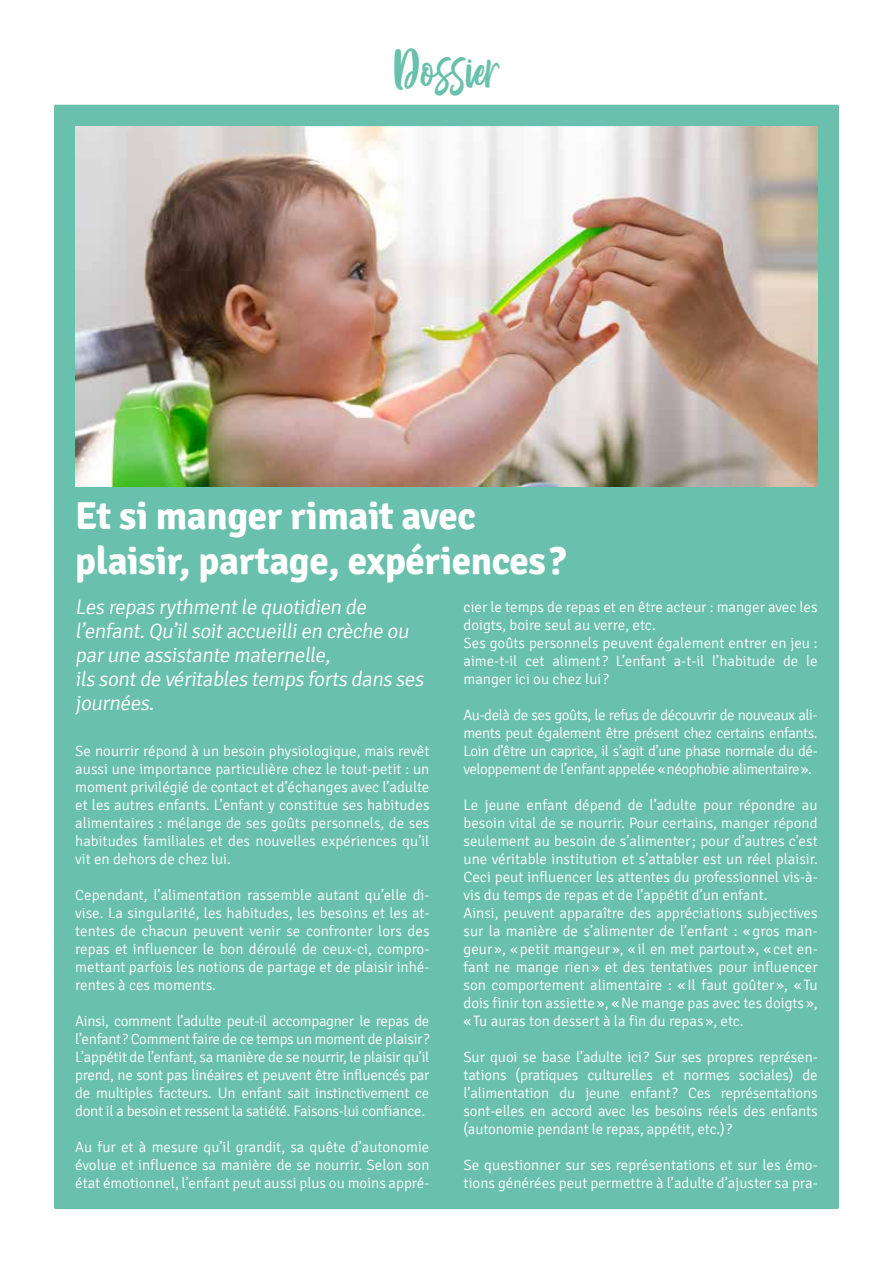
<style>
.page{position:relative;width:893px;height:1263px;background:#fff}
.page>*{position:absolute;margin:0;border:0;box-sizing:border-box;transform-origin:0 0}
.t1{font:45px "Passengers Script";color:#69c0ac}
.t2{font:700 39px/45px "Signika";letter-spacing:-.01em;color:#fff}
.t3{font:300 21px/24px "Signika";color:#fff}
.t4{font:300 15px/18px "Signika";color:#fff;text-align:justify}
</style>
<div class="page">
<div style="left:54px;top:105px;width:785px;height:1104px;background:#69c0ac"></div>
<img style="left:75px;top:126px;width:743px;height:360px">
<h1 class="t1" style="left:394px;top:41px;width:105px">Dossier</h1>
<h2 class="t2" style="left:75px;top:494px;width:492px">Et si manger rimait avec plaisir, partage, expériences?</h2>
<h3 class="t3" style="left:75px;top:595px;width:353px">Les repas rythmentle quotidien de l’enfant.Qu’ilsoitaccueillien crèche ou par une assistante maternelle,<br>ils sontde véritables temps forts dans ses journées.</h3>
<p class="t4" style="left:75px;top:742px;width:356px">Se nourrir répond à un besoin physiologique, mais revêt aussi une importance particulière chez le tout-petit : un moment privilégié de contact et d’échanges avec l’adulte et les autres enfants. L’enfant y constitue ses habitudes alimentaires : mélange de ses goûts personnels, de ses habitudes familiales et des nouvelles expériences qu’il vit en dehors de chez lui.</p>
<p class="t4" style="left:75px;top:886px;width:356px">Cependant, l’alimentation rassemble autant qu’elle di&shy;vise. La singularité, les habitudes, les besoins et les at&shy;tentes de chacun peuvent venir se confronter lors des repas et influencer le bon déroulé de ceux-ci, compro&shy;mettant parfois les notions de partage et de plaisir inhé&shy;rentes à ces moments.</p>
<p class="t4" style="left:75px;top:1012px;width:356px">Ainsi, comment l’adulte peut-il accompagner le repas de l’enfant? Comment faire de ce temps un moment de plaisir?<br>L’appétit de l’enfant, sa manière de se nourrir, le plaisir qu’il prend, ne sont pas linéaires et peuvent être influencés par de multiples facteurs. Un enfant sait instinctivement ce dont il a besoin et ressent la satiété. Faisons-lui confiance.</p>
<p class="t4" style="left:75px;top:1138px;width:356px">Au fur et à mesure qu’il grandit, sa quête d’autonomie évolue et influence sa manière de se nourrir. Selon son état émotionnel, l’enfant peut aussi plus ou moins appré-</p>
<p class="t4" style="left:463px;top:598px;width:356px;text-align:left">cier le temps de repas et en être acteur : manger avec les doigts, boire seul au verre, etc.<br>Ses goûts personnels peuvent également entrer en jeu : aime-t-il cet aliment? L’enfant a-t-il l’habitude de le manger ici ou chez lui?</p>
<p class="t4" style="left:463px;top:706px;width:356px">Au-delà de ses goûts, le refus de découvrir de nouveaux ali&shy;ments peut également être présent chez certains enfants.<br>Loin d’être un caprice, il s’agit d’une phase normale du dé&shy;veloppement de l’enfant appelée «néophobie alimentaire».</p>
<p class="t4" style="left:463px;top:796px;width:356px;text-align:left">Le jeune enfant dépend de l’adulte pour répondre au besoin vital de se nourrir. Pour certains, manger répond seulement au besoin de s’alimenter; pour d’autres c’est une véritable institution et s’attabler est un réel plaisir.<br>Ceci peut influencer les attentes du professionnel vis-à&shy;vis du temps de repas et de l’appétit d’un enfant.<br>Ainsi, peuvent apparaître des appréciations subjectives sur la manière de s’alimenter de l’enfant : «gros man&shy;geur», «petit mangeur», «il en met partout», «cet en&shy;fant ne mange rien» et des tentatives pour influencer son comportement alimentaire : «Il faut goûter», «Tu dois finir ton assiette», «Ne mange pas avec tes doigts», «Tu auras ton dessert à la fin du repas», etc.</p>
<p class="t4" style="left:463px;top:1048px;width:356px">Sur quoi se base l’adulte ici? Sur ses propres représen&shy;tations (pratiques culturelles et normes sociales) de l’alimentation du jeune enfant? Ces représentations sont-elles en accord avec les besoins réels des enfants (autonomie pendant le repas, appétit, etc.)?</p>
<p class="t4" style="left:463px;top:1156px;width:356px">Se questionner sur ses représentations et sur les émo&shy;tions générées peut permettre à l’adulte d’ajuster sa pra-</p>
</div>
